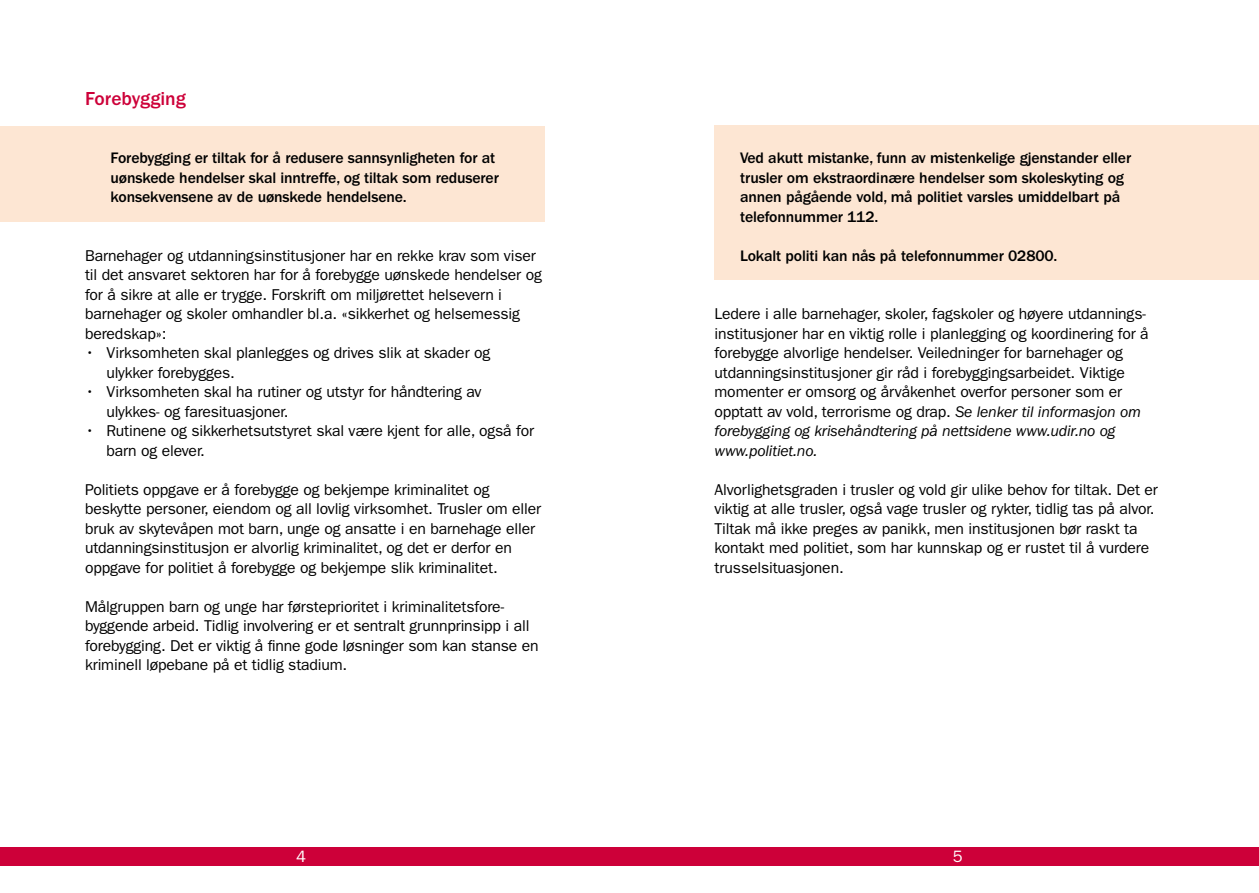
<style>
.page{position:relative;width:1259px;height:893px;background:#fff}
.page>*{position:absolute;margin:0;border:0;box-sizing:border-box;transform-origin:0 0}
.t1{font:500 19.5px "Franklin Gothic";color:#cd0039}
.t2{font:16.5px "Franklin Gothic";color:#fff}
.t3{font:15.75px/19.5px "Franklin Gothic";letter-spacing:-.01em;color:#000}
.t4{font:500 15.75px/19.5px "Franklin Gothic";letter-spacing:-.01em;color:#000}
.s1{font-style:italic}
</style>
<div class="page">
<div style="left:0;top:847px;width:1259px;height:18px;background:#cd0039"></div>
<div style="left:714px;top:126px;width:545px;height:154px;background:#fde6d3"></div>
<div style="left:0;top:126px;width:544px;height:96px;background:#fde6d3"></div>
<p class="t1" style="left:85px;top:87px;width:102px">Forebygging</p>
<p class="t4" style="left:111px;top:148px;width:390px">Forebygging er tiltak for å redusere sannsynligheten for at uønskede hendelser skal inntreffe, og tiltak som reduserer konsekvensene av de uønskede hendelsene.</p>
<p class="t3" style="left:85px;top:246px;width:458px">Barnehager og utdanningsinstitusjoner har en rekke krav som viser til det ansvaret sektoren har for å forebygge uønskede hendelser og for å sikre at alle er trygge. Forskrift om miljørettet helsevern i barnehager og skoler omhandler bl.a. «sikkerhet og helsemessig beredskap»:</p>
<p class="t3" style="left:106px;top:343px;width:385px;text-indent:-21px">• Virksomheten skal planlegges og drives slik at skader og ulykker forebygges.</p>
<p class="t3" style="left:106px;top:382px;width:376px;text-indent:-21px">• Virksomheten skal ha rutiner og utstyr for håndtering av ulykkes- og faresituasjoner.</p>
<p class="t3" style="left:106px;top:421px;width:429px;text-indent:-21px">• Rutinene og sikkerhetsutstyret skal være kjent for alle, også for barn og elever.</p>
<p class="t3" style="left:85px;top:480px;width:458px">Politiets oppgave er å forebygge og bekjempe kriminalitet og beskytte personer, eiendom og all lovlig virksomhet. Trusler om eller bruk av skytevåpen mot barn, unge og ansatte i en barnehage eller utdanningsinstitusjon er alvorlig kriminalitet, og det er derfor en oppgave for politiet å forebygge og bekjempe slik kriminalitet.</p>
<p class="t3" style="left:85px;top:597px;width:455px">Målgruppen barn og unge har førsteprioritet i kriminalitetsfore&shy;byggende arbeid. Tidlig involvering er et sentralt grunnprinsipp i all forebygging. Det er viktig å finne gode løsninger som kan stanse en kriminell løpebane på et tidlig stadium.</p>
<p class="t4" style="left:740px;top:148px;width:393px">Ved akutt mistanke, funn av mistenkelige gjenstander eller trusler om ekstraordinære hendelser som skoleskyting og annen pågående vold, må politiet varsles umiddelbart på telefonnummer 112.</p>
<p class="t4" style="left:740px;top:246px;width:319px">Lokalt politi kan nås på telefonnummer 02800.</p>
<p class="t3" style="left:714px;top:304px;width:436px">Ledere i alle barnehager, skoler, fagskoler og høyere utdannings&shy;institusjoner har en viktig rolle i planlegging og koordinering for å forebygge alvorlige hendelser. Veiledninger for barnehager og utdanningsinstitusjoner gir råd i forebyggingsarbeidet. Viktige momenter er omsorg og årvåkenhet overfor personer som er opptatt av vold, terrorisme og drap. <span class="s1">Se lenker til informasjon om forebygging og krisehåndtering på nettsidene www.udir.no og www.politiet.no.</span></p>
<p class="t3" style="left:714px;top:479px;width:445px">Alvorlighetsgraden i trusler og vold gir ulike behov for tiltak. Det er viktig at alle trusler, også vage trusler og rykter, tidlig tas på alvor.<br>Tiltak må ikke preges av panikk, men institusjonen bør raskt ta kontakt med politiet, som har kunnskap og er rustet til å vurdere trusselsituasjonen.</p>
<p class="t2" style="left:296px;top:847px;width:11px">4</p>
<p class="t2" style="left:953px;top:847px;width:11px">5</p>
</div>
